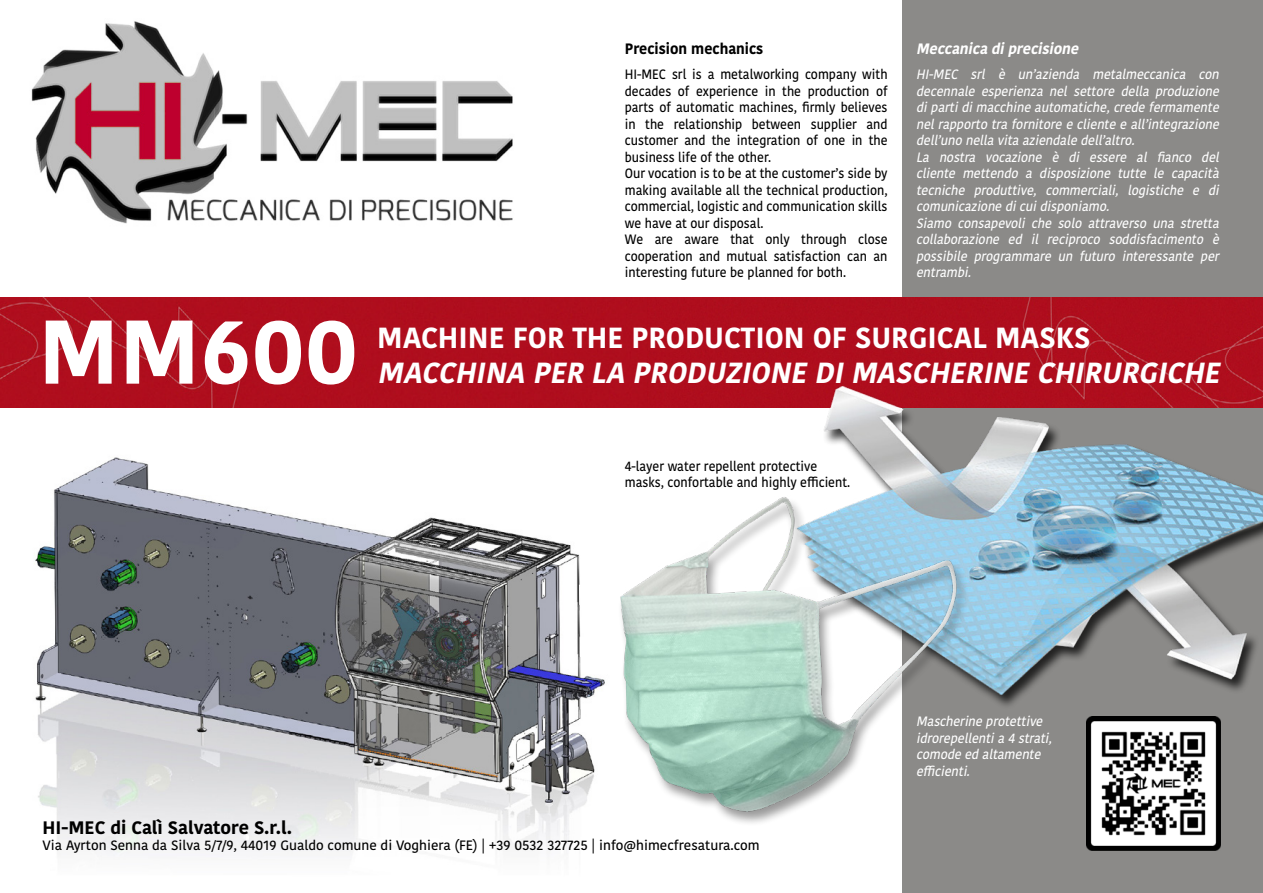
<style>
.page{position:relative;width:1263px;height:893px;background:#fff}
.page>*{position:absolute;margin:0;border:0;box-sizing:border-box;transform-origin:0 0}
.t1{font:700 90px "Kohinoor Devanagari";color:#fff}
.t2{font:italic 700 28.95px "Kohinoor Devanagari";color:#fff}
.t3{font:700 28.95px "Kohinoor Devanagari";color:#fff}
.t4{font:700 18px "Kohinoor Bangla";color:#000}
.t5{font:italic 700 15px "Kohinoor Bangla";color:#fff;scale:.95 1}
.t6{font:700 15px "Kohinoor Bangla";color:#000;scale:.95 1}
.t7{font:italic 500 13.5px/16.5px "Kohinoor Bangla";color:#fff;scale:.92 1}
.t8{font:500 13.5px/16.5px "Kohinoor Bangla";color:#000;scale:.92 1}
.t9{font:500 13.5px "Kohinoor Bangla";color:#000}
</style>
<div class="page">
<img style="left:34px;top:457px;width:561px;height:399px">
<div style="left:902px;top:0;width:361px;height:893px;background:#8b8a88"></div>
<img style="left:31px;top:21px;width:482px;height:203px">
<img style="left:1086px;top:716px;width:134px;height:134px">
<div style="left:0;top:298px;width:648px;height:110px;background:#af0e1d"></div>
<div style="left:648px;top:298px;width:615px;height:110px;background:#af0d1d"></div>
<img style="left:790px;top:382px;width:473px;height:320px">
<img style="left:595px;top:483px;width:376px;height:340px">
<h1 class="t1" style="left:38px;top:272px;width:321px">MM600</h1>
<p class="t6" style="left:625px;top:36px;width:147px">Precision mechanics</p>
<p class="t8" style="left:625px;top:66px;width:287px">HI-MEC srl is a metalworking company with decades of experience in the production of parts of automatic machines, firmly believes in the relationship between supplier and customer and the integration of one in the business life of the other.<br>Our vocation is to be at the customer’s side by making available all the technical production, commercial, logistic and communication skills we have at our disposal.<br>We are aware that only through close cooperation and mutual satisfaction can an interesting future be planned for both.</p>
<p class="t5" style="left:916px;top:36px;width:177px">Meccanicadiprecisione</p>
<p class="t7" style="left:916px;top:66px;width:335px">HI-MEC srl è un’azienda metalmeccanica con decennale esperienza nel settore della produzione dipartidimacchine automatiche,crede fermamente nelrapporto trafornitore e cliente e all’integrazione dell’uno nellavitaaziendale dell’altro.<br>La nostra vocazione è di essere al fianco del cliente mettendo a disposizione tutte le capacità tecniche produttive, commerciali, logistiche e di comunicazione dicuidisponiamo.<br>Siamo consapevoli che solo attraverso una stretta collaborazione ed il reciproco soddisfacimento è possibile programmare un futuro interessante per entrambi.</p>
<h2 class="t3" style="left:377px;top:312px;width:715px">MACHINE FOR THE PRODUCTION OF SURGICAL MASKS</h2>
<h2 class="t2" style="left:377px;top:347px;width:853px">MACCHINA PER LA PRODUZIONEDIMASCHERINECHIRURGICHE</h2>
<p class="t8" style="left:625px;top:457px;width:247px">4-layer water repellent protective masks, confortable and highly efficient.</p>
<p class="t7" style="left:916px;top:713px;width:153px">Mascherine protettive idrorepellentia4strati, comode ed altamente efficienti.</p>
<h3 class="t4" style="left:43px;top:812px;width:251px">HI-MEC di Calì Salvatore S.r.l.</h3>
<p class="t9" style="left:43px;top:834px;width:719px">Via Ayrton Senna da Silva 5/7/9, 44019 Gualdo comune di Voghiera (FE) | +39 0532 327725 | info@himecfresatura.com</p>
</div>
